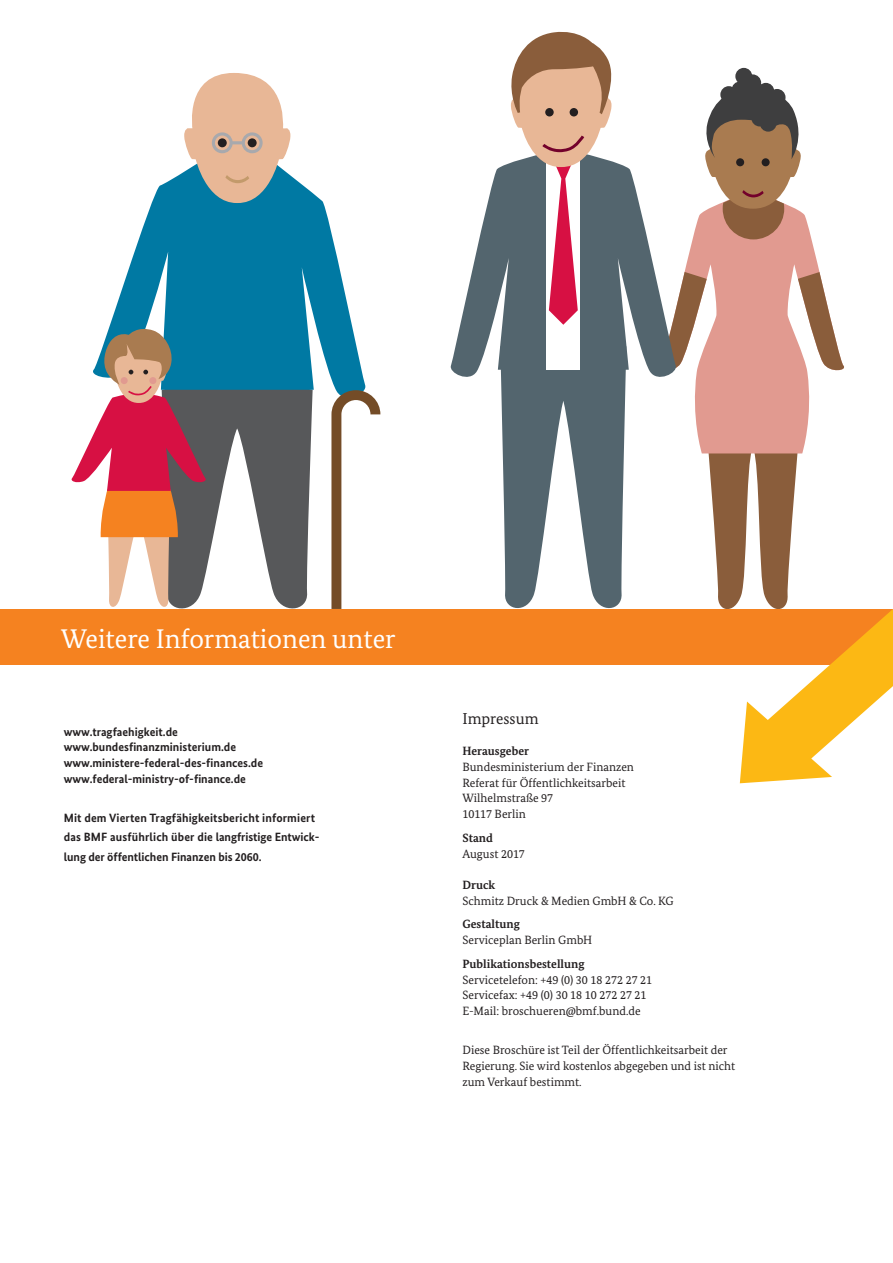
<style>
.page{position:relative;width:893px;height:1263px;background:#fff}
.page>*{position:absolute;margin:0;border:0;box-sizing:border-box;transform-origin:0 0}
.t1{font:27px "Bundes Serif";color:#fff}
.t2{font:15.75px "Bundes Serif";color:#231f20}
.t3{font:12px/15.8px "Bundes Serif";color:#231f20}
.t4{font:700 12px/15.8px "Bundes Sans";color:#231f20}
.t5{font:700 12px "Bundes Serif";color:#231f20}
</style>
<div class="page">
<svg style="left:685px;top:212px;width:134px;height:58px;fill:#e19a90"></svg>
<svg style="left:703px;top:74px;width:103px;height:165px"></svg>
<div style="left:757px;top:83px;width:17px;height:17px;background:#3e3e3f;border-radius:50%"></div>
<div style="left:744px;top:74px;width:17px;height:17px;background:#3e3e3f;border-radius:50%"></div>
<div style="left:732px;top:81px;width:16px;height:17px;background:#3e3e3f;border-radius:50%"></div>
<div style="left:769px;top:89px;width:16px;height:17px;background:#3e3e3f;border-radius:50%"></div>
<div style="left:720px;top:86px;width:17px;height:17px;background:#3e3e3f;border-radius:50%"></div>
<div style="left:735px;top:68px;width:17px;height:17px;background:#3e3e3f;border-radius:50%"></div>
<div style="left:760px;top:115px;width:17px;height:17px;background:#3e3e3f;border-radius:50%"></div>
<div style="left:751px;top:110px;width:17px;height:16px;background:#3e3e3f;border-radius:50%"></div>
<svg style="left:501px;top:384px;width:125px;height:224px"></svg>
<svg style="left:450px;top:163px;width:206px;height:221px;fill:#53656e"></svg>
<div style="left:547px;top:161px;width:33px;height:209px;background:#fff"></div>
<svg style="left:509px;top:31px;width:109px;height:294px"></svg>
<div style="left:0;top:609px;width:893px;height:55px;background:#f58220"></div>
<svg style="left:656px;top:270px;width:237px;height:513px"></svg>
<svg style="left:110px;top:172px;width:256px;height:218px;fill:#0079a3"></svg>
<svg style="left:184px;top:73px;width:107px;height:130px"></svg>
<svg style="left:331px;top:390px;width:49px;height:219px"></svg>
<svg style="left:71px;top:325px;width:242px;height:284px"></svg>
<h1 class="t1" style="left:61px;top:628px;width:336px">Weitere Informationen unter</h1>
<p class="t4" style="left:64px;top:724px;width:201px">www.tragfaehigkeit.de www.bundesfinanzministerium.de www.ministere-federal-des-finances.de www.federal-ministry-of-finance.de</p>
<p class="t4" style="left:64px;top:809px;width:257px;line-height:19.5px">Mit dem Vierten Tragfähigkeitsbericht informiert das BMF ausführlich über die langfristige Entwick&shy;lung der öffentlichen Finanzen bis 2060.</p>
<h2 class="t2" style="left:462px;top:712px;width:78px">Impressum</h2>
<p class="t5" style="left:462px;top:746px;width:68px">Herausgeber</p>
<p class="t3" style="left:462px;top:760px;width:173px">Bundesministerium der Finanzen<br>Referat für Öffentlichkeitsarbeit<br>Wilhelmstraße 97<br>10117 Berlin</p>
<p class="t5" style="left:462px;top:833px;width:32px">Stand</p>
<p class="t3" style="left:462px;top:846px;width:64px">August 2017</p>
<p class="t5" style="left:462px;top:880px;width:34px">Druck</p>
<p class="t3" style="left:462px;top:894px;width:213px">Schmitz Druck &amp; Medien GmbH &amp; Co. KG</p>
<p class="t5" style="left:462px;top:919px;width:59px">Gestaltung</p>
<p class="t3" style="left:462px;top:933px;width:131px">Serviceplan Berlin GmbH</p>
<p class="t5" style="left:462px;top:959px;width:124px">Publikationsbestellung</p>
<p class="t3" style="left:462px;top:972px;width:191px">Servicetelefon: +49 (0) 30 18 272 27 21<br>Servicefax: +49 (0) 30 18 10 272 27 21<br>E-Mail: broschueren@bmf.bund.de</p>
<p class="t3" style="left:462px;top:1043px;width:274px">Diese Broschüre ist Teil der Öffentlichkeitsarbeit der<br>Regierung. Sie wird kostenlos abgegeben und ist nicht zum Verkauf bestimmt.</p>
</div>
